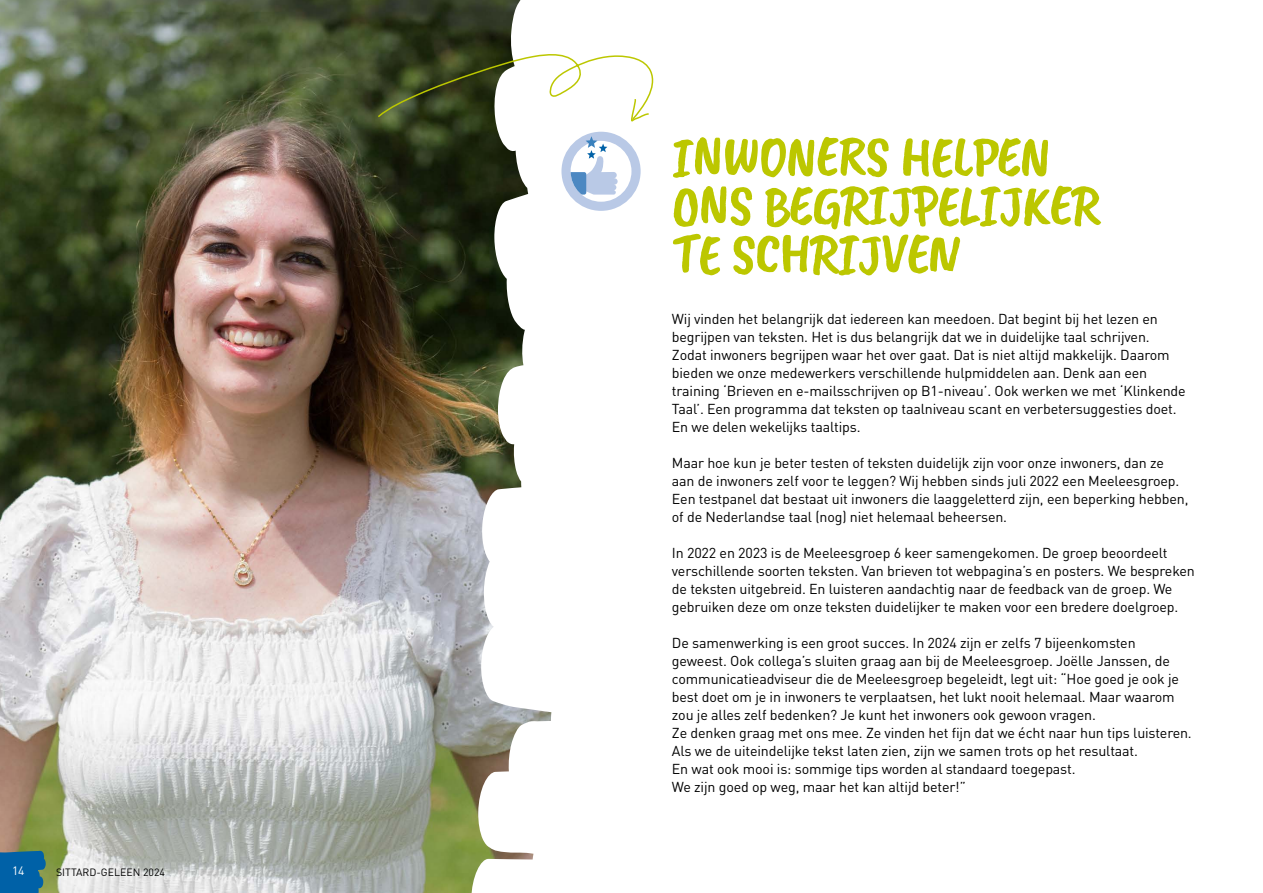
<style>
.page{position:relative;width:1263px;height:893px;background:#fff}
.page>*{position:absolute;margin:0;border:0;box-sizing:border-box;transform-origin:0 0}
.t1{font:57.6px/48.8px "Caveat Brush";letter-spacing:-.02em;color:#bcc700}
.t2{font:14.25px/18px "DIN Pro";letter-spacing:-.01em;color:#000}
.t3{font:12px "DIN Pro";color:#fff}
.t4{font:10.5px "DIN Pro";color:#000}
</style>
<div class="page">
<img style="left:0;top:0;width:471px;height:893px">
<svg style="left:471px;top:0;width:168px;height:893px"></svg>
<svg style="left:0;top:849px;width:46px;height:44px;background:#13689b"></svg>
<svg style="left:376px;top:52px;width:278px;height:71px"></svg>
<div style="left:561px;top:132px;width:80px;height:79px;background:#b9c9e6;border-radius:50%"></div>
<div style="left:571px;top:141px;width:60px;height:61px;background:#fff;border-radius:50%"></div>
<svg style="left:571px;top:136px;width:47px;height:59px"></svg>
<p class="t3" style="left:12px;top:862px;width:14px">14</p>
<p class="t4" style="left:56px;top:865px;width:110px">SITTARD-GELEEN 2024</p>
<h1 class="t1" style="left:672px;top:134px;width:429px">INWONERS HELPEN<br>ONS BEGRIJPELIJKER<br>TE SCHRIJVEN</h1>
<p class="t2" style="left:672px;top:309px;width:515px">Wij vinden het belangrijk dat iedereen kan meedoen. Dat begint bij het lezen en begrijpen van teksten. Het is dus belangrijk dat we in duidelijke taal schrijven.<br>Zodat inwoners begrijpen waar het over gaat. Dat is niet altijd makkelijk. Daarom bieden we onze medewerkers verschillende hulpmiddelen aan. Denk aan een training ‘Brieven en e-mailsschrijven op B1-niveau’. Ook werken we met ‘Klinkende Taal’. Een programma dat teksten op taalniveau scant en verbetersuggesties doet.<br>En we delen wekelijks taaltips.</p>
<p class="t2" style="left:672px;top:453px;width:518px">Maar hoe kun je beter testen of teksten duidelijk zijn voor onze inwoners, dan ze aan de inwoners zelf voor te leggen? Wij hebben sinds juli 2022 een Meeleesgroep.<br>Een testpanel dat bestaat uit inwoners die laaggeletterd zijn, een beperking hebben, of de Nederlandse taal (nog) niet helemaal beheersen.</p>
<p class="t2" style="left:672px;top:543px;width:525px">In 2022 en 2023 is de Meeleesgroep 6 keer samengekomen. De groep beoordeelt verschillende soorten teksten. Van brieven tot webpagina’s en posters. We bespreken de teksten uitgebreid. En luisteren aandachtig naar de feedback van de groep. We gebruiken deze om onze teksten duidelijker te maken voor een bredere doelgroep.</p>
<p class="t2" style="left:672px;top:633px;width:521px">De samenwerking is een groot succes. In 2024 zijn er zelfs 7 bijeenkomsten geweest. Ook collega’s sluiten graag aan bij de Meeleesgroep. Joëlle Janssen, de communicatieadviseur die de Meeleesgroep begeleidt, legt uit: “Hoe goed je ook je best doet om je in inwoners te verplaatsen, het lukt nooit helemaal. Maar waarom zou je alles zelf bedenken? Je kunt het inwoners ook gewoon vragen.<br>Ze denken graag met ons mee. Ze vinden het fijn dat we écht naar hun tips luisteren.<br>Als we de uiteindelijke tekst laten zien, zijn we samen trots op het resultaat.<br>En wat ook mooi is: sommige tips worden al standaard toegepast.<br>We zijn goed op weg, maar het kan altijd beter!”</p>
</div>
